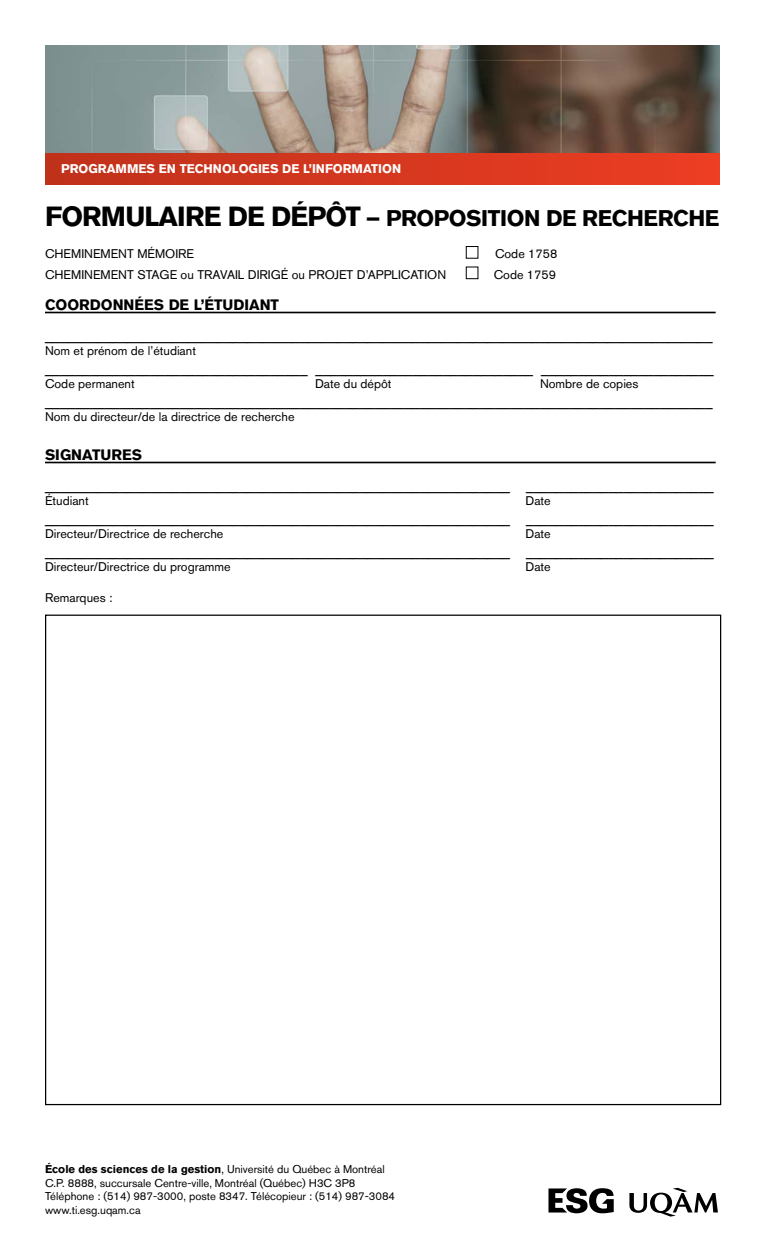
<style>
.page{position:relative;width:765px;height:1260px;background:#fff}
.page>*{position:absolute;margin:0;border:0;box-sizing:border-box;transform-origin:0 0}
.t1{font:700 22.5px "Akzidenz Grotesk BQ";letter-spacing:-.02em;color:#000}
.t2{font:15px "Akzidenz Grotesk BQ";color:#000}
.t3{font:700 15px "Akzidenz Grotesk BQ";color:#000}
.t4{font:12.5px "Akzidenz Grotesk BQ";color:#000}
.t5{font:700 12.5px "Akzidenz Grotesk BQ";color:#fff}
.t6{font:11.25px/13.5px "Akzidenz Grotesk BQ";color:#000}
.s1{font-size:27.5px}
.s2{font-weight:700}
</style>
<div class="page">
<svg style="left:548px;top:1188px;width:66px;height:25px"></svg>
<svg style="left:629px;top:1188px;width:89px;height:29px"></svg>
<hr style="left:45px;top:312px;width:671px;height:1px;background:#000">
<hr style="left:45px;top:462px;width:671px;height:1px;background:#000">
<div style="left:466px;top:267px;width:12px;height:12px;border:1px solid #000"></div>
<div style="left:466px;top:246px;width:12px;height:13px;border:1px solid #000"></div>
<img style="left:45px;top:45px;width:675px;height:108px">
<div style="left:45px;top:153px;width:675px;height:31px;background:linear-gradient(to right,#bf311b,#ec3e23)"></div>
<p class="t5" style="left:61px;top:162px;width:342px">PROGRAMMES EN TECHNOLOGIES DE L’INFORMATION</p>
<h1 class="t1" style="left:45px;top:205px;width:676px"><span class="s1">FORMULAIRE DE DÉPÔT</span> – PROPOSITION DE RECHERCHE</h1>
<p class="t4" style="left:45px;top:247px;width:151px">CHEMINEMENT MÉMOIRE</p>
<p class="t4" style="left:495px;top:247px;width:64px">Code 1758</p>
<p class="t4" style="left:45px;top:267px;width:403px">CHEMINEMENT STAGE ou TRAVAIL DIRIGÉ ou PROJET D’APPLICATION</p>
<p class="t4" style="left:494px;top:267px;width:64px">Code 1759</p>
<p class="t3" style="left:45px;top:296px;width:236px">COORDONNÉES DE L’ÉTUDIANT</p>
<p class="t2" style="left:45px;top:326px;width:669px">_________________________________________________________________________________________</p>
<p class="t4" style="left:45px;top:343px;width:153px">Nom et prénom de l’étudiant</p>
<p class="t2" style="left:45px;top:359px;width:670px">___________________________________ _____________________________ _______________________</p>
<p class="t4" style="left:45px;top:376px;width:91px">Code permanent</p>
<p class="t4" style="left:315px;top:376px;width:78px">Date du dépôt</p>
<p class="t4" style="left:540px;top:376px;width:100px">Nombre de copies</p>
<p class="t2" style="left:45px;top:392px;width:669px">_________________________________________________________________________________________</p>
<p class="t4" style="left:45px;top:409px;width:251px">Nom du directeur/de la directrice de recherche</p>
<p class="t3" style="left:45px;top:446px;width:99px">SIGNATURES</p>
<p class="t2" style="left:45px;top:476px;width:670px">______________________________________________________________ _________________________</p>
<p class="t4" style="left:45px;top:493px;width:45px">Étudiant</p>
<p class="t4" style="left:525px;top:493px;width:27px">Date</p>
<p class="t2" style="left:45px;top:509px;width:670px">______________________________________________________________ _________________________</p>
<p class="t4" style="left:45px;top:526px;width:180px">Directeur/Directrice de recherche</p>
<p class="t4" style="left:525px;top:526px;width:27px">Date</p>
<p class="t2" style="left:45px;top:542px;width:670px">______________________________________________________________ _________________________</p>
<p class="t4" style="left:45px;top:559px;width:187px">Directeur/Directrice du programme</p>
<p class="t4" style="left:525px;top:559px;width:27px">Date</p>
<p class="t4" style="left:45px;top:590px;width:69px">Remarques :</p>
<p class="t6" style="left:45px;top:1163px;width:352px"><span class="s2">École des sciences de la gestion</span>, Université du Québec à Montréal C.P. 8888, succursale Centre-ville, Montréal (Québec) H3C 3P8<br>Téléphone : (514) 987-3000, poste 8347. Télécopieur : (514) 987-3084 www.ti.esg.uqam.ca</p>
</div>
